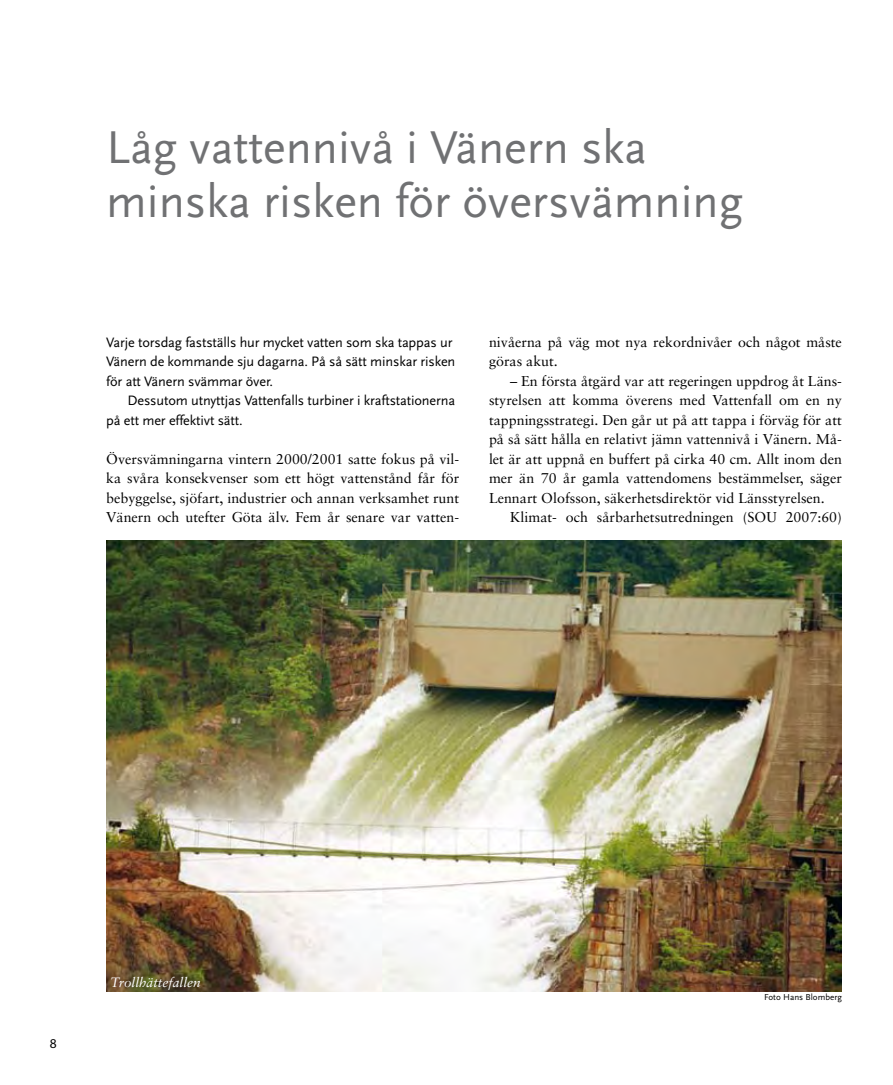
<style>
.page{position:relative;width:893px;height:1085px;background:#fff}
.page>*{position:absolute;margin:0;border:0;box-sizing:border-box;transform-origin:0 0}
.t1{font:48px/54px "Scala Sans";color:#707173}
.t2{font:14.25px/19.5px "Sabon";color:#000;text-align:justify}
.t3{font:14.25px/19.5px "Scala Sans";letter-spacing:-.01em;color:#000}
.t4{font:italic 13.5px "Sabon";color:#fff}
.t5{font:13.5px "Myriad Pro";color:#000}
.t6{font:9px "Scala Sans";color:#000}
</style>
<div class="page">
<img style="left:106px;top:540px;width:736px;height:451px">
<h1 class="t1" style="left:106px;top:122px;width:638px">Låg vattennivå i Vänern ska minska risken för översvämning</h1>
<p class="t3" style="left:106px;top:332px;width:350px">Varje torsdag fastställs hur mycket vatten som ska tappas ur<br>Vänern de kommande sju dagarna. På så sätt minskar risken för att Vänern svämmar över.</p>
<p class="t3" style="left:106px;top:391px;width:350px;text-indent:21px">Dessutom utnyttjas Vattenfalls turbiner i kraftstationerna på ett mer effektivt sätt.</p>
<p class="t2" style="left:106px;top:449px;width:354px">Översvämningarna vintern 2000/2001 satte fokus på vil&shy;ka svåra konsekvenser som ett högt vattenstånd får för bebyggelse, sjöfart, industrier och annan verksamhet runt Vänern och utefter Göta älv. Fem år senare var vatten-</p>
<p class="t2" style="left:489px;top:332px;width:354px">nivåerna på väg mot nya rekordnivåer och något måste göras akut.</p>
<p class="t2" style="left:489px;top:371px;width:354px;text-indent:21px">– En första åtgärd var att regeringen uppdrog åt Läns&shy;styrelsen att komma överens med Vattenfall om en ny tappningsstrategi. Den går ut på att tappa i förväg för att på så sätt hålla en relativt jämn vattennivå i Vänern. Må&shy;let är att uppnå en buffert på cirka 40 cm. Allt inom den mer än 70 år gamla vattendomens bestämmelser, säger Lennart Olofsson, säkerhetsdirektör vid Länsstyrelsen.</p>
<p class="t2" style="left:510px;top:507px;width:333px">Klimat- och sårbarhetsutredningen (SOU 2007:60)</p>
<p class="t5" style="left:50px;top:1034px;width:8px">8</p>
<p class="t4" style="left:111px;top:974px;width:92px">Trollhättefallen</p>
<p class="t6" style="left:764px;top:992px;width:79px">Foto Hans Blomberg</p>
</div>
